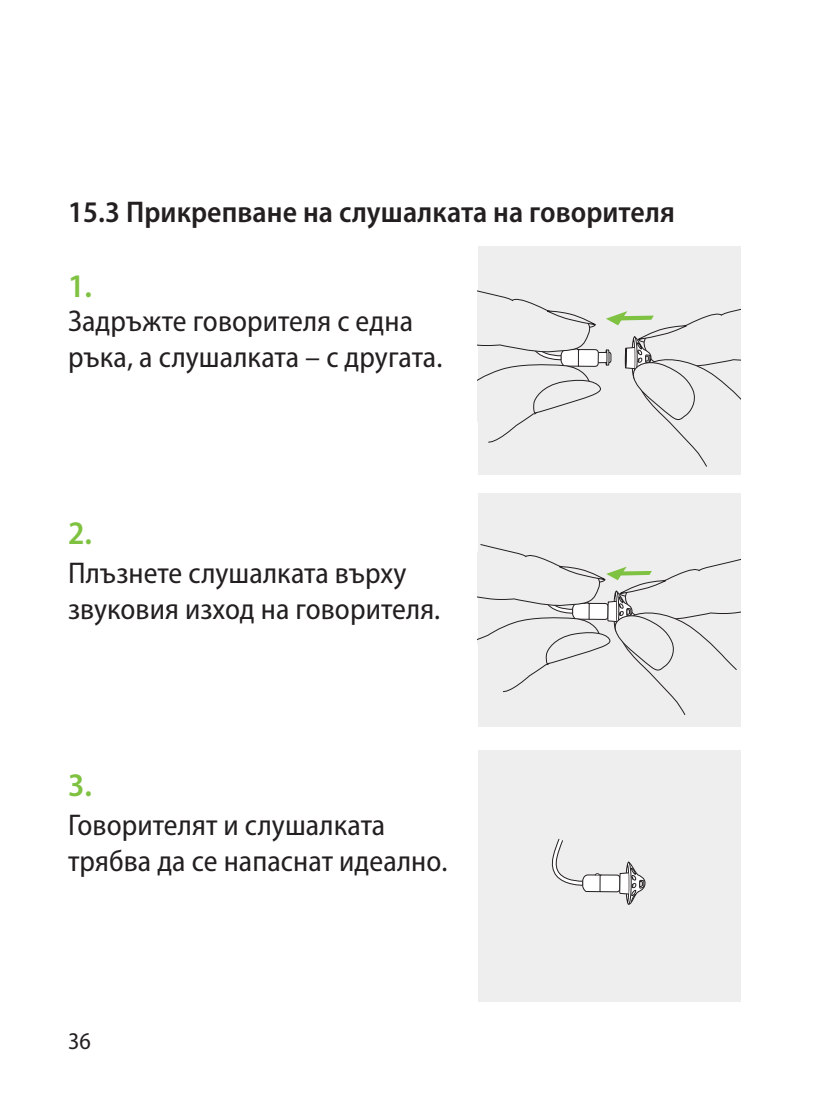
<style>
.page{position:relative;width:834px;height:1115px;background:#fff}
.page>*{position:absolute;margin:0;border:0;box-sizing:border-box;transform-origin:0 0}
.t1{font:600 semi-condensed 33px "Myriad Pro";color:#7fc241}
.t2{font:semi-condensed 30px/36px "Myriad Pro";letter-spacing:.005em;color:#231f20}
.t3{font:600 semi-condensed 30px "Myriad Pro";letter-spacing:.005em;color:#231f20}
.t4{font:semi-condensed 24px "Myriad Pro";color:#231f20}
</style>
<div class="page">
<div style="left:477px;top:246px;width:263px;height:228px;background:#eeeeef"></div>
<svg style="left:477px;top:287px;width:263px;height:180px"></svg>
<div style="left:477px;top:493px;width:263px;height:233px;background:#eeeeef"></div>
<svg style="left:477px;top:544px;width:263px;height:171px"></svg>
<div style="left:477px;top:750px;width:263px;height:251px;background:#eeeeef"></div>
<svg style="left:551px;top:838px;width:94px;height:66px"></svg>
<p class="t3" style="left:68px;top:193px;width:608px">15.3 Прикрепване на слушалката на говорителя</p>
<p class="t1" style="left:68px;top:265px;width:26px">1.</p>
<p class="t2" style="left:68px;top:302px;width:376px">Задръжте говорителя с една ръка, а слушалката – с другата.</p>
<p class="t1" style="left:68px;top:512px;width:26px">2.</p>
<p class="t2" style="left:68px;top:554px;width:374px">Плъзнете слушалката върху звуковия изход на говорителя.</p>
<p class="t1" style="left:68px;top:764px;width:26px">3.</p>
<p class="t2" style="left:68px;top:806px;width:381px">Говорителят и слушалката трябва да се напаснат идеално.</p>
<p class="t4" style="left:68px;top:1026px;width:24px">36</p>
</div>
